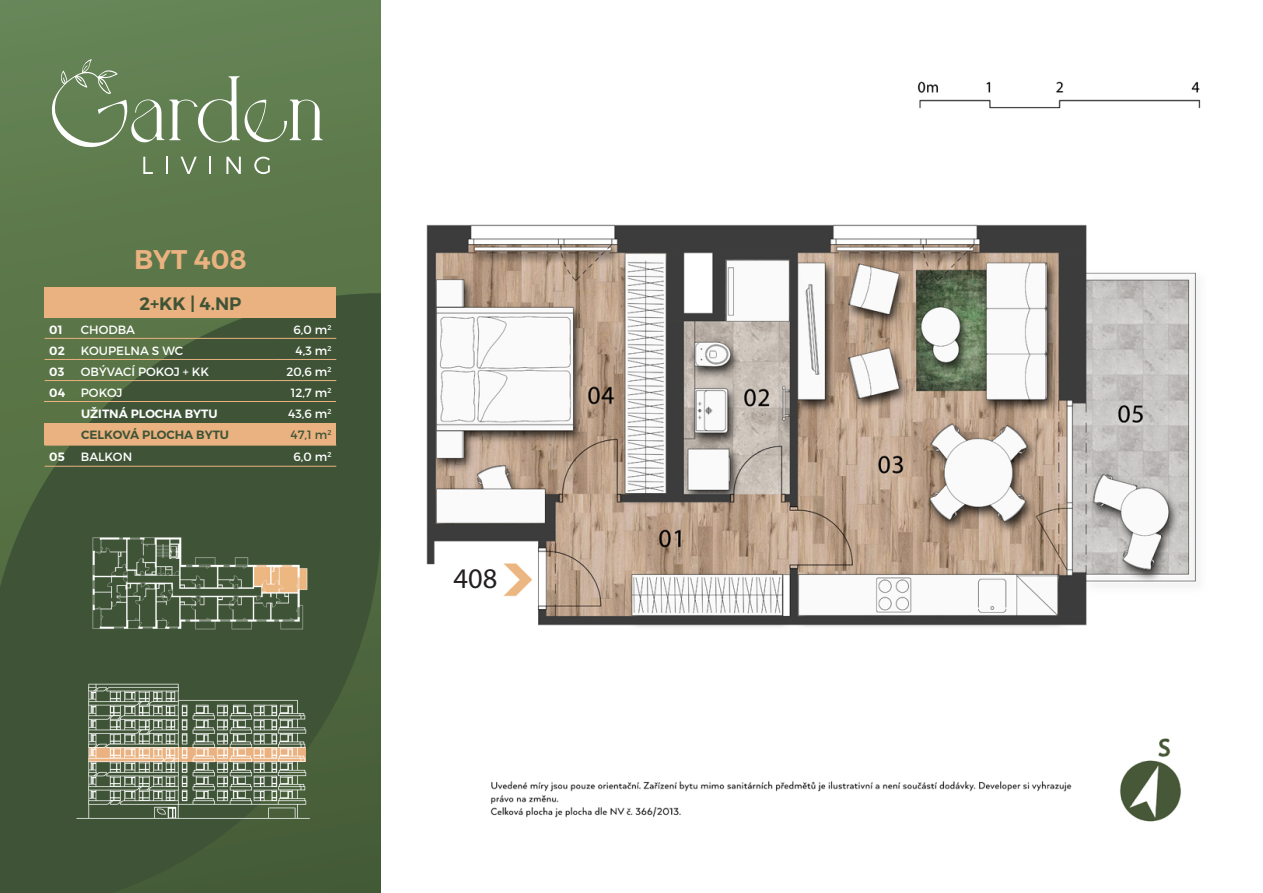
<style>
.page{position:relative;width:1263px;height:893px;background:#fff}
.page>*{position:absolute;margin:0;border:0;box-sizing:border-box;transform-origin:0 0}
.t1{font:28.5px "Myriad Pro";color:#231f20}
.t2{font:600 27px "Montserrat";color:#eab280}
.t3{font:600 18px "Montserrat";color:#3f5437}
.t4{font:12px "Montserrat";color:#fff}
.t5{font:600 12px "Montserrat";color:#fff}
.t6{font:600 12px "Montserrat";color:#3f5437}
.t7{font:12px "Montserrat";color:#3f5437}
</style>
<div class="page">
<div style="left:0;top:0;width:381px;height:893px;background:#5e7b4d"></div>
<svg style="left:0;top:293px;width:381px;height:600px;fill:#3f5437"></svg>
<svg style="left:51px;top:59px;width:272px;height:89px"></svg>
<svg style="left:143px;top:157px;width:10px;height:17px"></svg>
<svg style="left:166px;top:157px;width:2px;height:17px"></svg>
<svg style="left:181px;top:157px;width:16px;height:17px"></svg>
<svg style="left:209px;top:157px;width:2px;height:17px"></svg>
<svg style="left:226px;top:157px;width:15px;height:17px"></svg>
<svg style="left:254px;top:157px;width:16px;height:17px"></svg>
<div style="left:45px;top:287px;width:291px;height:30px;background:#eab280"></div>
<div style="left:45px;top:423px;width:291px;height:22px;background:#eab280"></div>
<hr style="left:45px;top:338px;width:31px;height:1px;background:#eab280">
<hr style="left:76px;top:338px;width:197px;height:1px;background:#eab280">
<hr style="left:273px;top:338px;width:63px;height:1px;background:#eab280">
<hr style="left:45px;top:359px;width:31px;height:1px;background:#eab280">
<hr style="left:76px;top:359px;width:197px;height:1px;background:#eab280">
<hr style="left:273px;top:359px;width:63px;height:1px;background:#eab280">
<hr style="left:45px;top:380px;width:31px;height:1px;background:#eab280">
<hr style="left:76px;top:380px;width:197px;height:1px;background:#eab280">
<hr style="left:273px;top:380px;width:63px;height:1px;background:#eab280">
<hr style="left:45px;top:445px;width:31px;height:1px;background:#eab280">
<hr style="left:76px;top:445px;width:197px;height:1px;background:#eab280">
<hr style="left:273px;top:445px;width:63px;height:1px;background:#eab280">
<hr style="left:45px;top:466px;width:31px;height:1px;background:#eab280">
<hr style="left:76px;top:466px;width:197px;height:1px;background:#eab280">
<hr style="left:273px;top:466px;width:63px;height:1px;background:#eab280">
<img style="left:426px;top:224px;width:771px;height:403px">
<img style="left:917px;top:81px;width:284px;height:28px">
<img style="left:490px;top:781px;width:582px;height:37px">
<img style="left:1120px;top:738px;width:61px;height:84px">
<hr style="left:45px;top:401px;width:291px;height:1px;background:#eab280">
<img style="left:68px;top:520px;width:250px;height:142px">
<img style="left:45px;top:678px;width:297px;height:142px">
<p class="t2" style="left:134px;top:242px;width:114px">BYT 408</p>
<p class="t3" style="left:139px;top:292px;width:104px">2+KK | 4.NP</p>
<p class="t5" style="left:49px;top:322px;width:15px">01</p>
<p class="t4" style="left:81px;top:322px;width:56px">CHODBA</p>
<p class="t4" style="left:294px;top:322px;width:39px">6,0 m<sup>2</sup></p>
<p class="t5" style="left:49px;top:343px;width:17px">02</p>
<p class="t4" style="left:81px;top:343px;width:104px">KOUPELNA S WC</p>
<p class="t4" style="left:296px;top:343px;width:37px">4,3 m<sup>2</sup></p>
<p class="t5" style="left:49px;top:364px;width:17px">03</p>
<p class="t4" style="left:81px;top:364px;width:130px">OBÝVACÍ POKOJ + KK</p>
<p class="t4" style="left:286px;top:364px;width:47px">20,6 m<sup>2</sup></p>
<p class="t5" style="left:49px;top:385px;width:17px">04</p>
<p class="t4" style="left:81px;top:385px;width:43px">POKOJ</p>
<p class="t4" style="left:291px;top:385px;width:42px">12,7 m<sup>2</sup></p>
<p class="t5" style="left:81px;top:406px;width:138px">UŽITNÁ PLOCHA BYTU</p>
<p class="t4" style="left:288px;top:406px;width:45px">43,6 m<sup>2</sup></p>
<p class="t6" style="left:81px;top:427px;width:149px">CELKOVÁ PLOCHA BYTU</p>
<p class="t7" style="left:291px;top:427px;width:42px">47,1 m<sup>2</sup></p>
<p class="t5" style="left:49px;top:450px;width:17px">05</p>
<p class="t4" style="left:81px;top:450px;width:53px">BALKON</p>
<p class="t4" style="left:294px;top:450px;width:39px">6,0 m<sup>2</sup></p>
<p class="t1" style="left:453px;top:561px;width:45px">408</p>
</div>
